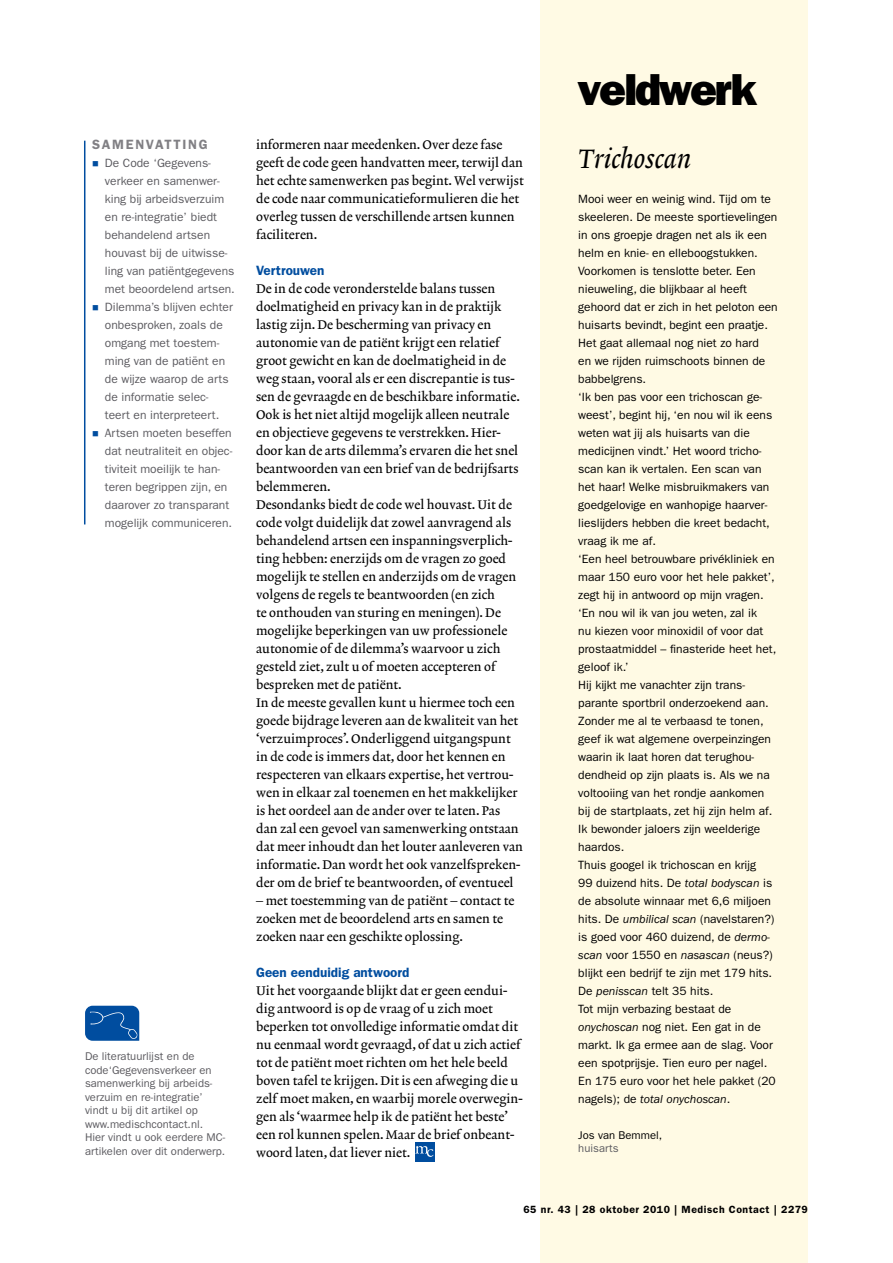
<style>
.page{position:relative;width:893px;height:1263px;background:#fff}
.page>*{position:absolute;margin:0;border:0;box-sizing:border-box;transform-origin:0 0}
.t1{font:45px "ITC Franklin Gothic Std Hvy";letter-spacing:-.05em;color:#000}
.t2{font:27px "Lexicon No 2 Italic A";color:#000}
.t3{font:600 13.5px "ITC Franklin Gothic Std";color:#004d9f}
.t4{font:600 13.5px "ITC Franklin Gothic Std";letter-spacing:.125em;color:#818084}
.t5{font:12.75px/18px "Lexicon No 2 Roman A";color:#000}
.t6{font:12px/18px "ITC Franklin Gothic Std";color:#000}
.t7{font:12px/18px "ITC Franklin Gothic Std";color:#5c5b60}
.t8{font:11.25px/13.5px "ITC Franklin Gothic Std";color:#5c5b60}
.t9{font:11.25px "ITC Franklin Gothic Std";color:#000}
.t10{font:600 10.5px "ITC Franklin Gothic Std";letter-spacing:.05em;color:#000}
.s1{color:#004d9f}
.s2{font-style:italic}
</style>
<div class="page">
<div style="left:85px;top:1006px;width:54px;height:35px;background:#004d9f;border-radius:7px"></div>
<svg style="left:90px;top:1011px;width:48px;height:28px"></svg>
<div style="left:415px;top:1142px;width:19px;height:19px;background:#004d9f"></div>
<svg style="left:415px;top:1146px;width:18px;height:11px"></svg>
<hr style="left:84px;top:141px;width:1px;height:383px;background:#004d9f">
<div style="left:540px;top:0;width:268px;height:1263px;background:#fffae4"></div>
<p class="t4" style="left:92px;top:136px;width:116px">Samenvatting</p>
<p class="t7" style="left:105px;top:154px;width:131px;text-indent:-13px"><span class="s1">■</span> De Code ‘Gegevens&shy;verkeer en samenwer&shy;king bij arbeidsverzuim en re-integratie’ biedt behandelend artsen houvast bij de uitwisse&shy;ling van patiëntgegevens met beoordelend artsen.</p>
<p class="t7" style="left:105px;top:298px;width:129px;text-indent:-13px"><span class="s1">■</span> Dilemma’s blijven echter onbesproken, zoals de omgang met toestem&shy;ming van de patiënt en de wijze waarop de arts de informatie selec&shy;teert en interpreteert.</p>
<p class="t7" style="left:105px;top:424px;width:129px;text-indent:-13px"><span class="s1">■</span> Artsen moeten beseffen dat neutraliteit en objec&shy;tiviteit moeilijk te han&shy;teren begrippen zijn, en daarover zo transparant mogelijk communiceren.</p>
<p class="t8" style="left:85px;top:1050px;width:142px">De literatuurlijst en de code‘Gegevensverkeer en samenwerking bij arbeids&shy;verzuim en re-integratie’ vindt u bij dit artikel op www.medischcontact.nl.<br>Hier vindt u ook eerdere MC&shy;artikelen over dit onderwerp.</p>
<p class="t5" style="left:256px;top:136px;width:269px">informeren naar meedenken. Over deze fase geeft de code geen handvatten meer, terwijl dan het echte samenwerken pas begint. Wel verwijst de code naar communicatieformulieren die het overleg tussen de verschillende artsen kunnen faciliteren.</p>
<p class="t3" style="left:256px;top:262px;width:70px">Vertrouwen</p>
<p class="t5" style="left:256px;top:280px;width:268px">De in de code veronderstelde balans tussen doelmatigheid en privacy kan in de praktijk lastig zijn. De bescherming van privacy en autonomie van de patiënt krijgt een relatief groot gewicht en kan de doelmatigheid in de weg staan, vooral als er een discrepantie is tus&shy;sen de gevraagde en de beschikbare informatie.<br>Ook is het niet altijd mogelijk alleen neutrale en objectieve gegevens te verstrekken. Hier&shy;door kan de arts dilemma’s ervaren die het snel beantwoorden van een brief van de bedrijfsarts belemmeren.<br>Desondanks biedt de code wel houvast. Uit de code volgt duidelijk dat zowel aanvragend als behandelend artsen een inspanningsverplich&shy;ting hebben: enerzijds om de vragen zo goed mogelijk te stellen en anderzijds om de vragen volgens de regels te beantwoorden (en zich<br>te onthouden van sturing en meningen). De mogelijke beperkingen van uw professionele autonomie of de dilemma’s waarvoor u zich gesteld ziet, zult u of moeten accepteren of bespreken met de patiënt.<br>In de meeste gevallen kunt u hiermee toch een goede bijdrage leveren aan de kwaliteit van het ‘verzuimproces’. Onderliggend uitgangspunt in de code is immers dat, door het kennen en respecteren van elkaars expertise, het vertrou&shy;wen in elkaar zal toenemen en het makkelijker is het oordeel aan de ander over te laten. Pas dan zal een gevoel van samenwerking ontstaan dat meer inhoudt dan het louter aanleveren van informatie. Dan wordt het ook vanzelfspreken&shy;der om de brief te beantwoorden, of eventueel</p>
<p class="t5" style="left:256px;top:892px;width:260px">– met toestemming van de patiënt – contact te zoeken met de beoordelend arts en samen te zoeken naar een geschikte oplossing.</p>
<p class="t3" style="left:256px;top:964px;width:155px">Geen eenduidig antwoord</p>
<p class="t5" style="left:256px;top:982px;width:268px">Uit het voorgaande blijkt dat er geen eendui&shy;dig antwoord is op de vraag of u zich moet beperken tot onvolledige informatie omdat dit nu eenmaal wordt gevraagd, of dat u zich actief tot de patiënt moet richten om het hele beeld boven tafel te krijgen. Dit is een afweging die u zelf moet maken, en waarbij morele overwegin&shy;gen als ‘waarmee help ik de patiënt het beste’ een rol kunnen spelen. Maar de brief onbeant&shy;woord laten, dat liever niet.</p>
<h1 class="t1" style="left:577px;top:63px;width:181px">veldwerk</h1>
<h2 class="t2" style="left:578px;top:143px;width:114px">Trichoscan</h2>
<p class="t6" style="left:578px;top:190px;width:201px">Mooi weer en weinig wind. Tijd om te skeeleren. De meeste sportievelingen in ons groepje dragen net als ik een helm en knie- en elleboogstukken.<br>Voorkomen is tenslotte beter. Een nieuweling, die blijkbaar al heeft gehoord dat er zich in het peloton een huisarts bevindt, begint een praatje.<br>Het gaat allemaal nog niet zo hard<br>en we rijden ruimschoots binnen de babbelgrens.<br>‘Ik ben pas voor een trichoscan ge&shy;weest’, begint hij, ‘en nou wil ik eens weten wat jij als huisarts van die medicijnen vindt.’ Het woord tricho&shy;scan kan ik vertalen. Een scan van het haar! Welke misbruikmakers van goedgelovige en wanhopige haarver&shy;lieslijders hebben die kreet bedacht, vraag ik me af.<br>‘Een heel betrouwbare privékliniek en maar 150 euro voor het hele pakket’, zegt hij in antwoord op mijn vragen. ‘En nou wil ik van jou weten, zal ik<br>nu kiezen voor minoxidil of voor dat prostaatmiddel – finasteride heet het, geloof ik.’<br>Hij kijkt me vanachter zijn trans-- parante sportbril onderzoekend aan.<br>Zonder me al te verbaasd te tonen, geef ik wat algemene overpeinzingen waarin ik laat horen dat terughou&shy;dendheid op zijn plaats is. Als we na voltooiing van het rondje aankomen bij de startplaats, zet hij zijn helm af.<br>Ik bewonder jaloers zijn weelderige haardos.<br>Thuis googel ik trichoscan en krijg<br>99 duizend hits. De <span class="s2">total bodyscan</span> is de absolute winnaar met 6,6 miljoen hits. De <span class="s2">umbilical scan</span> (navelstaren?) is goed voor 460 duizend, de <span class="s2">dermo&shy;scan</span> voor 1550 en <span class="s2">nasascan</span> (neus?) blijkt een bedrijf te zijn met 179 hits.<br>De <span class="s2">penisscan</span> telt 35 hits.<br>Tot mijn verbazing bestaat de <span class="s2">onychoscan</span> nog niet. Een gat in de markt. Ik ga ermee aan de slag. Voor een spotprijsje. Tien euro per nagel.<br>En 175 euro voor het hele pakket (20 nagels); de <span class="s2">total onychoscan</span>.</p>
<p class="t9" style="left:578px;top:1128px;width:85px">Jos van Bemmel,</p>
<p class="t8" style="left:578px;top:1142px;width:42px">huisarts</p>
<p class="t10" style="left:523px;top:1203px;width:286px">65 nr. 43 | 28 oktober 2010 | Medisch Contact | 2279</p>
</div>
